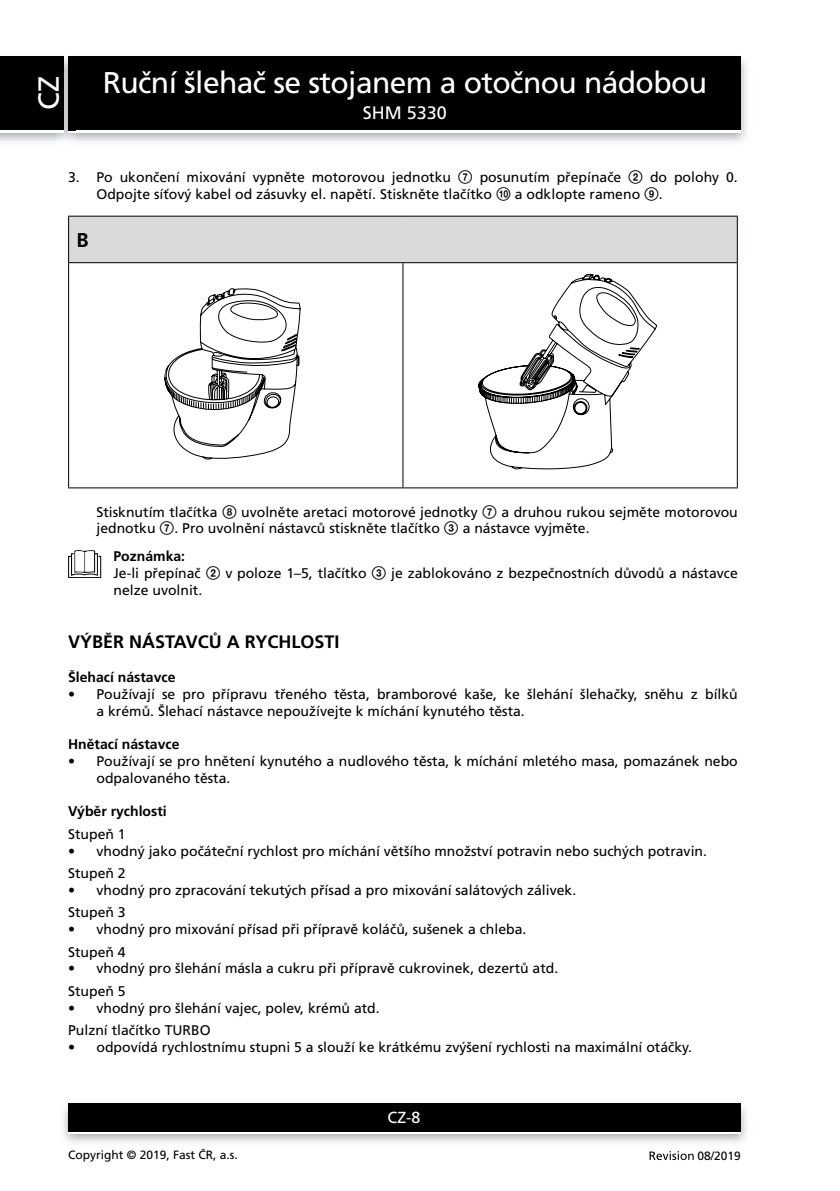
<style>
.page{position:relative;width:840px;height:1191px;background:#fff}
.page>*{position:absolute;margin:0;border:0;box-sizing:border-box;transform-origin:0 0}
.t1{font:30px "Frutiger CE";letter-spacing:-.02em;color:#fff}
.t2{font:29px "Frutiger CE";color:#fff}
.t3{font:700 20px "Frutiger CE";color:#000}
.t4{font:700 18px "Frutiger CE";color:#000}
.t5{font:18px "Frutiger CE";color:#fff}
.t6{font:16px "Frutiger CE";color:#fff}
.t7{font:14px/16.8px "Frutiger CE";color:#000}
.t8{font:700 14px "Frutiger CE";color:#000}
.t9{font:12px "Frutiger CE";color:#000}
.s1{font-family:"Zz 3"}
.s2{font-weight:700}
</style>
<div class="page">
<img style="left:0;top:56px;width:747px;height:86px">
<div style="left:68px;top:59px;width:672px;height:74px;background:#fff"></div>
<div style="left:68px;top:57px;width:672px;height:73px;background:#000"></div>
<img style="left:63px;top:1103px;width:684px;height:40px">
<div style="left:68px;top:1106px;width:672px;height:28px;background:linear-gradient(to right,#fff,#fff)"></div>
<div style="left:68px;top:1103px;width:672px;height:28px;background:#000"></div>
<img style="left:57px;top:56px;width:18px;height:86px">
<img style="left:68px;top:130px;width:7px;height:3px">
<svg style="left:68px;top:57px;width:7px;height:2px"></svg>
<img style="left:68px;top:59px;width:7px;height:71px">
<div style="left:0;top:59px;width:64px;height:74px;background:#fff"></div>
<div style="left:0;top:57px;width:64px;height:73px;background:#000"></div>
<svg style="left:649px;top:1151px;width:44px;height:9px"></svg>
<div style="left:69px;top:216px;width:668px;height:47px;background:#d9dadb"></div>
<hr style="left:68px;top:216px;width:335px;height:1px;background:#000">
<hr style="left:68px;top:217px;width:1px;height:45px;background:#000">
<hr style="left:403px;top:216px;width:334px;height:1px;background:#000">
<hr style="left:736px;top:217px;width:1px;height:45px;background:#000">
<hr style="left:68px;top:262px;width:335px;height:1px;background:#000">
<hr style="left:68px;top:263px;width:1px;height:224px;background:#000">
<hr style="left:403px;top:262px;width:334px;height:1px;background:#000">
<hr style="left:402px;top:263px;width:1px;height:224px;background:#000">
<hr style="left:736px;top:263px;width:1px;height:224px;background:#000">
<hr style="left:68px;top:487px;width:335px;height:1px;background:#000">
<hr style="left:403px;top:487px;width:334px;height:1px;background:#000">
<svg style="left:164px;top:288px;width:136px;height:172px"></svg>
<svg style="left:478px;top:274px;width:178px;height:195px"></svg>
<svg style="left:68px;top:550px;width:33px;height:28px"></svg>
<h2 class="t2" style="left:32px;top:110px;width:35px;rotate:-90deg">CZ</h2>
<h1 class="t1" style="left:103px;top:66px;width:605px">Ruční šlehač se stojanem a otočnou nádobou</h1>
<p class="t5" style="left:362px;top:102px;width:86px">SHM 5330</p>
<p class="t7" style="left:96px;top:169px;width:642px;text-indent:-28px">3. Po ukončení mixování vypněte motorovou jednotku <span class="s1">7</span> posunutím přepínače <span class="s1">2</span> do polohy 0.<br>Odpojte síťový kabel od zásuvky el. napětí. Stiskněte tlačítko <span class="s1">0</span> a odklopte rameno <span class="s1">9</span>.</p>
<h3 class="t3" style="left:77px;top:229px;width:14px">B</h3>
<p class="t7" style="left:96px;top:503px;width:642px">Stisknutím tlačítka <span class="s1">8</span> uvolněte aretaci motorové jednotky <span class="s1">7</span> a druhou rukou sejměte motorovou jednotku <span class="s1">7</span>. Pro uvolnění nástavců stiskněte tlačítko <span class="s1">3</span> a nástavce vyjměte.</p>
<p class="t7" style="left:113px;top:548px;width:625px"><span class="s2">Poznámka:<br></span>Je-li přepínač <span class="s1">2</span> v poloze 1–5, tlačítko <span class="s1">3</span> je zablokováno z bezpečnostních důvodů a nástavce nelze uvolnit.</p>
<p class="t4" style="left:68px;top:632px;width:273px">VÝBĚR NÁSTAVCŮ A RYCHLOSTI</p>
<p class="t8" style="left:68px;top:669px;width:109px">Šlehací nástavce</p>
<p class="t7" style="left:96px;top:685px;width:642px;text-indent:-28px">• Používají se pro přípravu třeného těsta, bramborové kaše, ke šlehání šlehačky, sněhu z bílků a krémů. Šlehací nástavce nepoužívejte k míchání kynutého těsta.</p>
<p class="t8" style="left:68px;top:736px;width:113px">Hnětací nástavce</p>
<p class="t7" style="left:96px;top:752px;width:642px;text-indent:-28px">• Používají se pro hnětení kynutého a nudlového těsta, k míchání mletého masa, pomazánek nebo odpalovaného těsta.</p>
<p class="t8" style="left:68px;top:803px;width:100px">Výběr rychlosti</p>
<p class="t7" style="left:68px;top:825px;width:59px">Stupeň 1</p>
<p class="t7" style="left:68px;top:839px;width:640px;line-height:22.4px">• vhodný jako počáteční rychlost pro míchání většího množství potravin nebo suchých potravin.<br>Stupeň 2</p>
<p class="t7" style="left:68px;top:879px;width:509px;line-height:22.4px">• vhodný pro zpracování tekutých přísad a pro mixování salátových zálivek.<br>Stupeň 3</p>
<p class="t7" style="left:68px;top:918px;width:459px;line-height:22.4px">• vhodný pro mixování přísad při přípravě koláčů, sušenek a chleba.<br>Stupeň 4</p>
<p class="t7" style="left:68px;top:957px;width:491px;line-height:22.4px">• vhodný pro šlehání másla a cukru při přípravě cukrovinek, dezertů atd.<br>Stupeň 5</p>
<p class="t7" style="left:68px;top:996px;width:313px;line-height:22.4px">• vhodný pro šlehání vajec, polev, krémů atd.<br>Pulzní tlačítko TURBO</p>
<p class="t7" style="left:68px;top:1038px;width:625px">• odpovídá rychlostnímu stupni 5 a slouží ke krátkému zvýšení rychlosti na maximální otáčky.</p>
<p class="t6" style="left:387px;top:1108px;width:34px">CZ-8</p>
<p class="t9" style="left:68px;top:1147px;width:171px">Copyright © 2019, Fast ČR, a.s.</p>
<p class="t9" style="left:697px;top:1148px;width:45px">08/2019</p>
</div>
